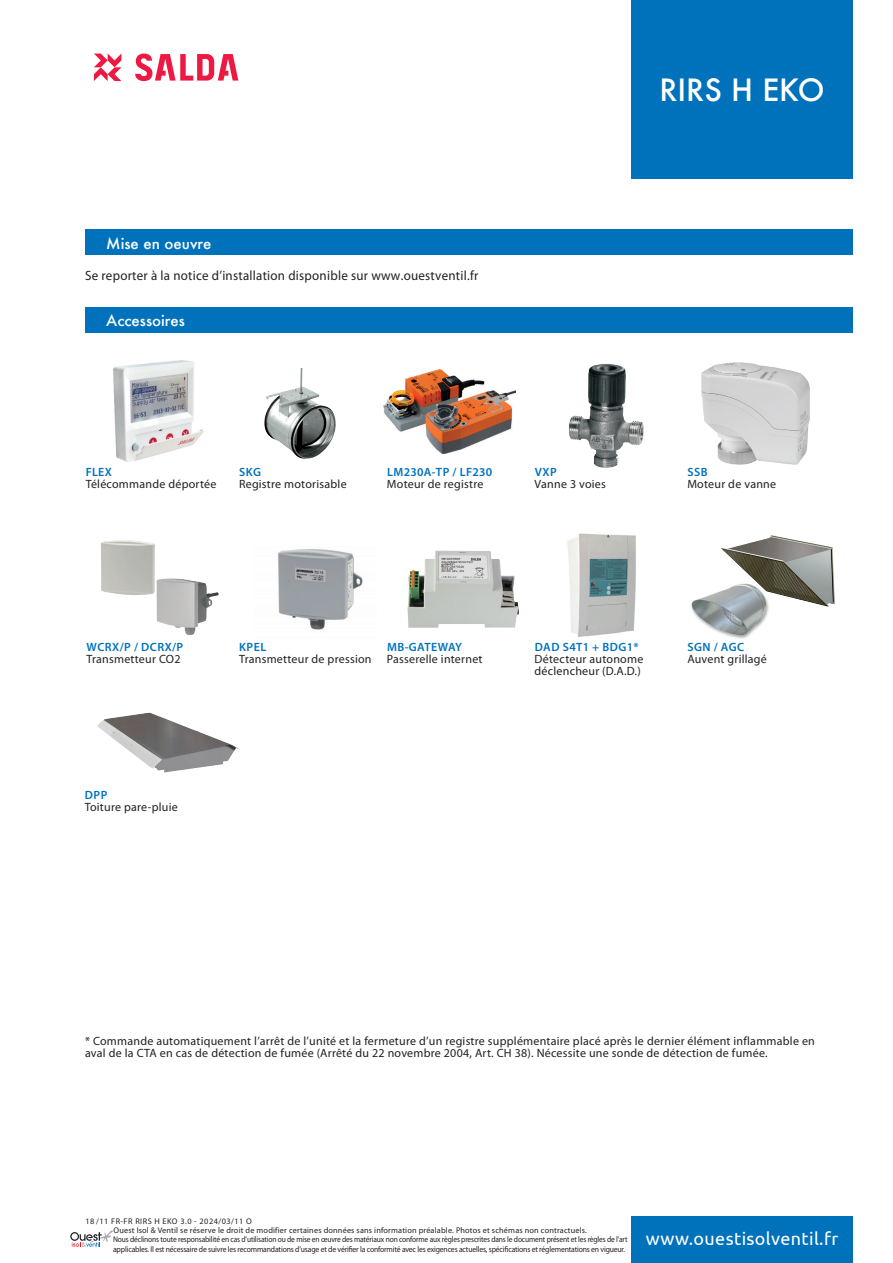
<style>
.page{position:relative;width:893px;height:1263px;background:#fff}
.page>*{position:absolute;margin:0;border:0;box-sizing:border-box;transform-origin:0 0}
.t1{font:500 30px "Futura";color:#fff}
.t2{font:18px "Ubuntu";letter-spacing:.02em;color:#fff}
.t3{font:500 15px "Futura";color:#fff}
.t4{font:13.5px "Myriad Pro";letter-spacing:.02em;color:#231f20;scale:.96 1}
.t5{font:12px/12px "Myriad Pro";letter-spacing:.02em;color:#231f20}
.t6{font:600 12px "Myriad Pro";letter-spacing:.04em;color:#0072bc}
.t7{font:8.25px/9.9px "Myriad Pro";letter-spacing:-.02em;color:#231f20;scale:.91 1}
.t8{font:8.25px "Myriad Pro";letter-spacing:.02em;color:#231f20}
.t9{font:8.25px "Myriad Pro";letter-spacing:.06em;color:#231f20}
</style>
<div class="page">
<div style="left:631px;top:1216px;width:222px;height:47px;background:#0072bc"></div>
<div style="left:631px;top:0;width:222px;height:179px;background:#0072bc"></div>
<svg style="left:94px;top:54px;width:27px;height:27px"></svg>
<svg style="left:135px;top:54px;width:103px;height:27px"></svg>
<svg style="left:70px;top:1230px;width:43px;height:17px"></svg>
<div style="left:85px;top:230px;width:768px;height:25px;background:#0072bc"></div>
<div style="left:85px;top:307px;width:768px;height:25px;background:#0072bc"></div>
<img style="left:113px;top:361px;width:90px;height:100px">
<img style="left:383px;top:369px;width:132px;height:84px">
<img style="left:407px;top:550px;width:112px;height:78px">
<img style="left:568px;top:364px;width:76px;height:104px">
<img style="left:264px;top:368px;width:72px;height:91px">
<img style="left:701px;top:362px;width:109px;height:103px">
<img style="left:567px;top:533px;width:69px;height:104px">
<img style="left:101px;top:540px;width:54px;height:55px">
<img style="left:127px;top:567px;width:92px;height:68px">
<img style="left:278px;top:549px;width:85px;height:81px">
<img style="left:691px;top:592px;width:78px;height:47px">
<img style="left:719px;top:535px;width:116px;height:73px">
<img style="left:97px;top:712px;width:143px;height:61px">
<p class="t3" style="left:106px;top:233px;width:107px">Mise en oeuvre</p>
<p class="t4" style="left:85px;top:267px;width:411px">Se reporter à la notice d’installation disponible sur www.ouestventil.fr</p>
<p class="t3" style="left:106px;top:310px;width:80px">Accessoires</p>
<h1 class="t1" style="left:659px;top:69px;width:167px">RIRS H EKO</h1>
<p class="t6" style="left:86px;top:464px;width:28px">FLEX</p>
<p class="t5" style="left:86px;top:477px;width:132px">Télécommande déportée</p>
<p class="t6" style="left:239px;top:464px;width:23px">SKG</p>
<p class="t5" style="left:239px;top:477px;width:109px">Registre motorisable</p>
<p class="t6" style="left:387px;top:464px;width:107px">LM230A‐TP / LF230</p>
<p class="t5" style="left:387px;top:477px;width:98px">Moteur de registre</p>
<p class="t6" style="left:535px;top:464px;width:24px">VXP</p>
<p class="t5" style="left:535px;top:477px;width:73px">Vanne 3 voies</p>
<p class="t6" style="left:687px;top:464px;width:22px">SSB</p>
<p class="t5" style="left:687px;top:477px;width:90px">Moteur de vanne</p>
<p class="t6" style="left:87px;top:639px;width:98px">WCRX/P / DCRX/P</p>
<p class="t5" style="left:86px;top:653px;width:96px">Transmetteur CO2</p>
<p class="t6" style="left:85px;top:787px;width:24px">DPP</p>
<p class="t5" style="left:85px;top:801px;width:95px">Toiture pare-pluie</p>
<p class="t6" style="left:239px;top:639px;width:29px">KPEL</p>
<p class="t5" style="left:239px;top:653px;width:134px">Transmetteur de pression</p>
<p class="t6" style="left:387px;top:639px;width:77px">MB‐GATEWAY</p>
<p class="t5" style="left:387px;top:653px;width:97px">Passerelle internet</p>
<p class="t6" style="left:535px;top:639px;width:106px">DAD S4T1 + BDG1*</p>
<p class="t5" style="left:535px;top:653px;width:110px">Détecteur autonome déclencheur (D.A.D.)</p>
<p class="t6" style="left:687px;top:639px;width:58px">SGN / AGC</p>
<p class="t5" style="left:687px;top:653px;width:81px">Auvent grillagé</p>
<p class="t5" style="left:85px;top:1035px;width:731px">* Commande automatiquement l’arrêt de l’unité et la fermeture d’un registre supplémentaire placé après le dernier élément inflammable en aval de la CTA en cas de détection de fumée (Arrêté du 22 novembre 2004, Art. CH 38). Nécessite une sonde de détection de fumée.</p>
<p class="t9" style="left:85px;top:1216px;width:168px">18 /11 FR-FR RIRS H EKO 3.0 - 2024/03/11 O</p>
<p class="t7" style="left:113px;top:1234px;width:567px">Nous déclinons toute responsabilité en cas d’utilisation ou de mise en œuvre des matériaux non conforme aux règles prescrites dans le document présent et les règles de l’art applicables. Il est nécessaire de suivre les recommandations d’usage et de vérifier la conformité avec les exigences actuelles, spécifications et réglementations en vigueur.</p>
<p class="t8" style="left:114px;top:1225px;width:475px">Ouest Isol &amp; Ventil se réserve le droit de modifier certaines données sans information préalable. Photos et schémas non contractuels.</p>
<h2 class="t2" style="left:646px;top:1228px;width:194px">www.ouestisolventil.fr</h2>
</div>
